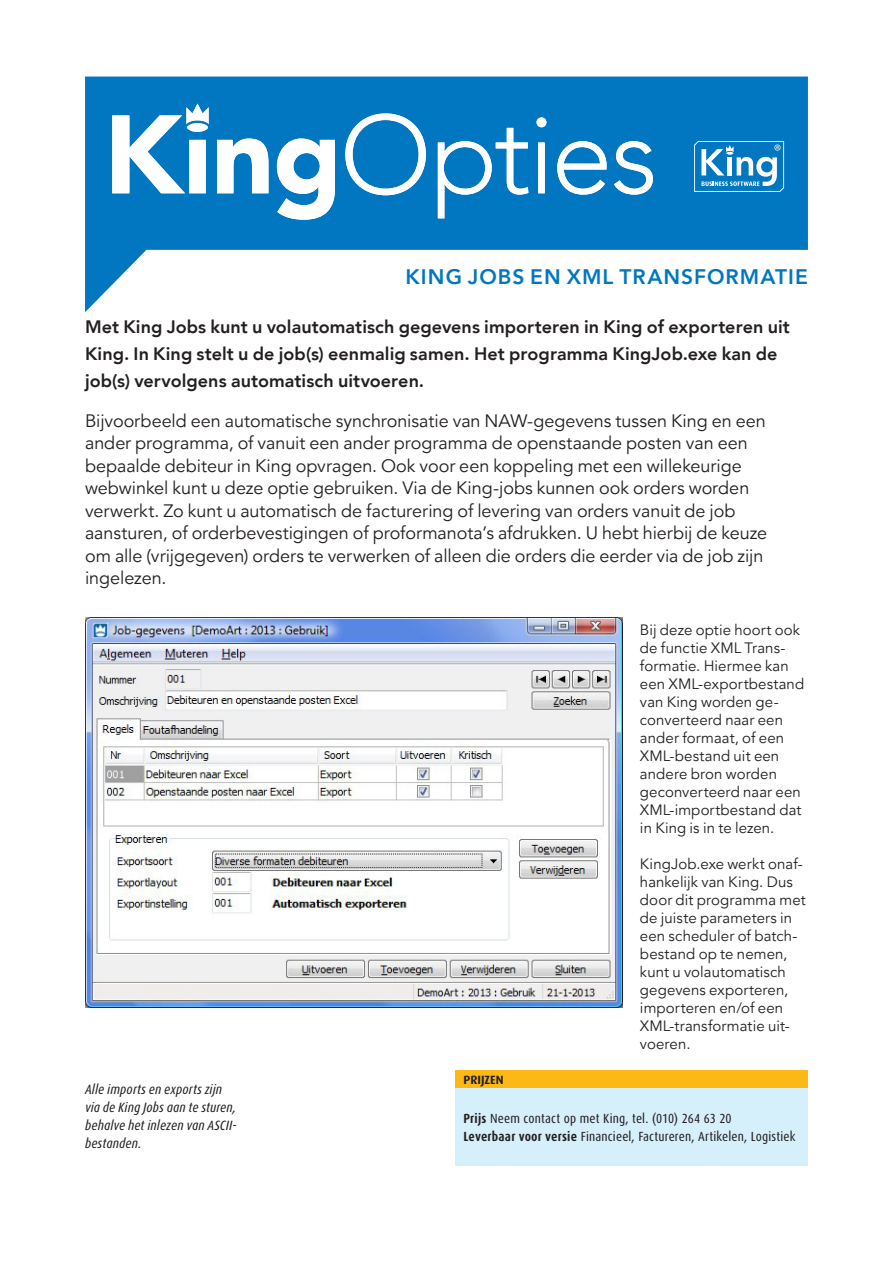
<style>
.page{position:relative;width:893px;height:1263px;background:#fff}
.page>*{position:absolute;margin:0;border:0;box-sizing:border-box;transform-origin:0 0}
.t1{font:800 21px "Avenir LT";letter-spacing:.05em;color:#0077c0}
.Hoofdtekst{font:18px/22.5px "Avenir 45";letter-spacing:-.005em;color:#231f20}
.Intro{font:800 18px/27px "Avenir LT";letter-spacing:.005em;color:#231f20}
.Subtekst{font:15px/18px "Avenir 45";letter-spacing:.005em;color:#231f20}
.Tiptekst{font:italic 13.5px/18px "Dax Condensed";letter-spacing:.015em;color:#231f20}
.Kadertekst{font:13.2px "Dax Condensed";letter-spacing:.015em;color:#231f20}
.Hoofdtekst-2{font:700 12px "Dax";color:#231f20}
.s1{font-weight:700}
</style>
<div class="page">
<svg style="left:85px;top:77px;width:723px;height:235px;fill:#0077c0"></svg>
<svg style="left:112px;top:104px;width:541px;height:116px;fill:#0077c0"></svg>
<svg style="left:694px;top:141px;width:90px;height:51px"></svg>
<img style="left:85px;top:618px;width:538px;height:390px">
<div style="left:455px;top:1070px;width:353px;height:18px;background:#fcb814"></div>
<div style="left:455px;top:1089px;width:353px;height:77px;background:#d6f0fb"></div>
<p class="t1" style="left:405px;top:264px;width:404px">KING JOBS EN XML TRANSFORMATIE</p>
<p class="Intro" style="left:85px;top:313px;width:706px">Met King Jobs kunt u volautomatisch gegevens importeren in King of exporteren uit<br>King. In King stelt u de job(s) eenmalig samen. Het programma KingJob.exe kan de job(s) vervolgens automatisch uitvoeren.</p>
<p class="Hoofdtekst" style="left:85px;top:410px;width:684px">Bijvoorbeeld een automatische synchronisatie van NAW-gegevens tussen King en een ander programma, of vanuit een ander programma de openstaande posten van een bepaalde debiteur in King opvragen. Ook voor een koppeling met een willekeurige webwinkel kunt u deze optie gebruiken. Via de King-jobs kunnen ook orders worden verwerkt. Zo kunt u automatisch de facturering of levering van orders vanuit de job aansturen, of orderbevestigingen of proformanota’s afdrukken. U hebt hierbij de keuze om alle (vrijgegeven) orders te verwerken of alleen die orders die eerder via de job zijn ingelezen.</p>
<p class="Subtekst" style="left:640px;top:621px;width:166px">Bij deze optie hoort ook de functie XML Trans&shy;formatie. Hiermee kan een XML-exportbestand van King worden ge&shy;converteerd naar een ander formaat, of een<br>XML-bestand uit een andere bron worden geconverteerd naar een<br>XML-importbestand dat in King is in te lezen.</p>
<p class="Subtekst" style="left:640px;top:855px;width:167px">KingJob.exe werkt onaf&shy;hankelijk van King. Dus door dit programma met de juiste parameters in een scheduler of batch&shy;bestand op te nemen, kunt u volautomatisch gegevens exporteren, importeren en/of een<br>XML-transformatie uit&shy;voeren.</p>
<p class="Hoofdtekst-2" style="left:463px;top:1073px;width:42px">PRIJZEN</p>
<p class="Kadertekst" style="left:463px;top:1111px;width:270px"><span class="s1">Prijs</span> Neem contact op met King, tel. (010) 264 63 20</p>
<p class="Kadertekst" style="left:463px;top:1129px;width:334px"><span class="s1">Leverbaar voor versie</span> Financieel, Factureren, Artikelen, Logistiek</p>
<p class="Tiptekst" style="left:85px;top:1080px;width:153px">Alle imports en exports zijn via de King Jobs aan te sturen, behalve het inlezen van ASCII&shy;bestanden.</p>
</div>
